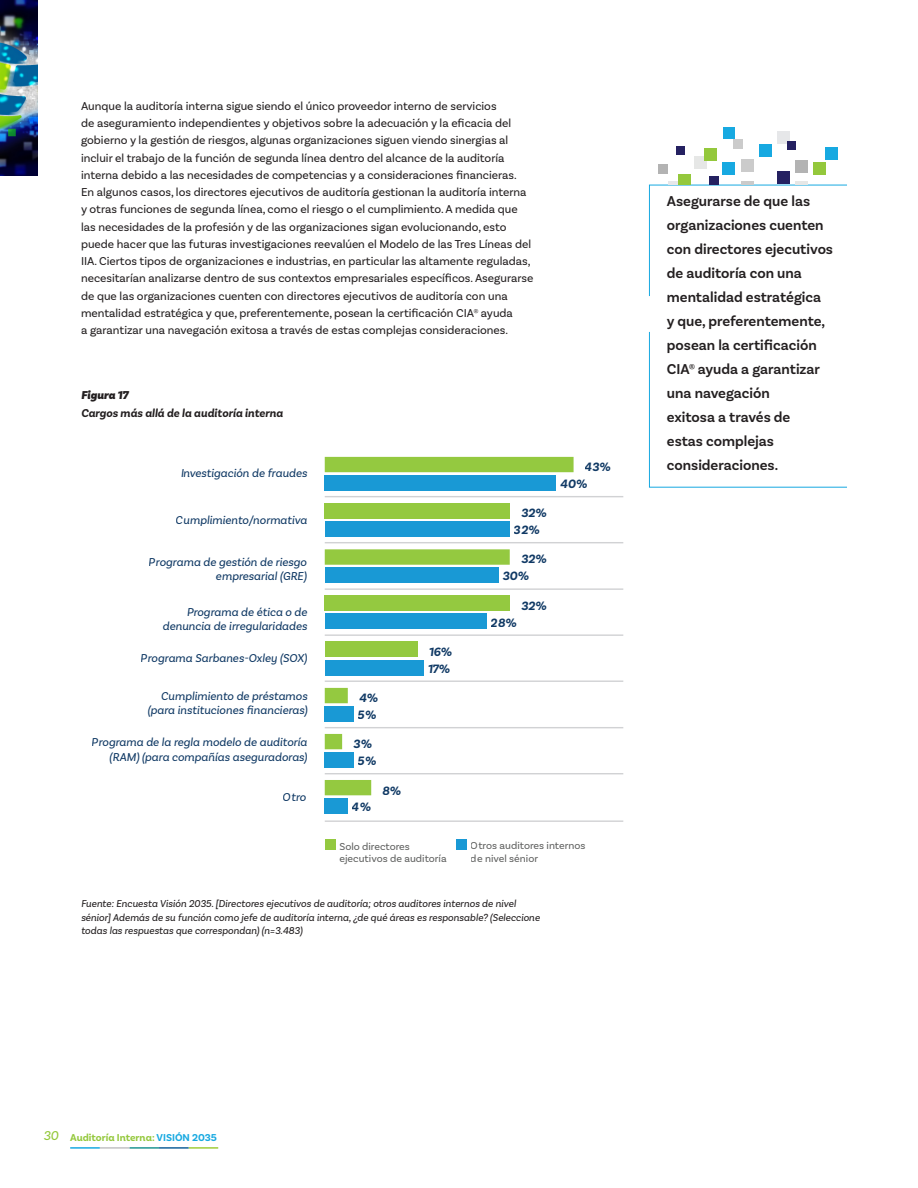
<style>
.page{position:relative;width:918px;height:1188px;background:#fff}
.page>*{position:absolute;margin:0;border:0;box-sizing:border-box;transform-origin:0 0}
.t1{font:600 15px/24px "Basic Sans";color:#231f20}
.t2{font:italic 700 12.75px "Basic Sans";color:#113a65}
.t3{font:12px/17.2px "Basic Sans";color:#231f20}
.t4{font:italic 12px/14.4px "Basic Sans";color:#113a65;text-align:right}
.t5{font:italic 700 12px "Basic Sans";color:#231f20}
.t6{font:italic 900 12px "Basic Sans";color:#231f20}
.t7{font:10.65px/12.8px "Basic Sans";color:#606160}
.t8{font:italic 10.5px/13.5px "Basic Sans";color:#231f20}
.t9{font:700 10.5px "Basic Sans";color:#94c83c}
.s1{font-weight:400;font-style:italic;font-size:13.5px}
.s2{color:#17a9e1}
</style>
<div class="page">
<img style="left:0;top:0;width:38px;height:176px">
<hr style="left:189px;top:1147px;width:29px;height:2px;background:#a1cc3a">
<hr style="left:129px;top:1147px;width:30px;height:2px;background:#1f9592">
<hr style="left:159px;top:1147px;width:30px;height:2px;background:#15619a">
<hr style="left:100px;top:1147px;width:29px;height:2px;background:#c2c2c4">
<hr style="left:70px;top:1147px;width:30px;height:2px;background:#17a9e1">
<svg style="left:325px;top:457px;width:249px;height:338px"></svg>
<div style="left:325px;top:840px;width:10px;height:10px;background:#94c940"></div>
<div style="left:456px;top:839px;width:11px;height:11px;background:#1999d5"></div>
<div style="left:325px;top:475px;width:231px;height:15px;background:#1999d5"></div>
<div style="left:325px;top:521px;width:185px;height:16px;background:#1999d5"></div>
<div style="left:325px;top:568px;width:173px;height:15px;background:#1999d5"></div>
<div style="left:325px;top:614px;width:162px;height:15px;background:#1999d5"></div>
<div style="left:325px;top:660px;width:98px;height:15px;background:#1999d5"></div>
<div style="left:325px;top:706px;width:29px;height:15px;background:#1999d5"></div>
<div style="left:325px;top:752px;width:29px;height:15px;background:#1999d5"></div>
<div style="left:325px;top:798px;width:23px;height:16px;background:#1999d5"></div>
<hr style="left:325px;top:496px;width:298px;height:1px;background:#d1d2d4">
<hr style="left:325px;top:542px;width:298px;height:1px;background:#d1d2d4">
<hr style="left:325px;top:588px;width:298px;height:2px;background:#d1d2d4">
<hr style="left:325px;top:634px;width:298px;height:2px;background:#d1d2d4">
<hr style="left:325px;top:681px;width:298px;height:1px;background:#d1d2d4">
<hr style="left:325px;top:727px;width:298px;height:1px;background:#d1d2d4">
<hr style="left:325px;top:773px;width:298px;height:1px;background:#d1d2d4">
<hr style="left:325px;top:820px;width:298px;height:2px;background:#d1d2d4">
<svg style="left:649px;top:184px;width:198px;height:113px"></svg>
<svg style="left:649px;top:331px;width:198px;height:157px"></svg>
<div style="left:795px;top:160px;width:13px;height:13px;background:#b3b3b3"></div>
<hr style="left:795px;top:181px;width:13px;height:4px;background:#e6e7e6">
<div style="left:734px;top:139px;width:9px;height:9px;background:#cbcbcb"></div>
<hr style="left:741px;top:181px;width:12px;height:4px;background:#cbcbcb">
<div style="left:694px;top:156px;width:12px;height:13px;background:#e6e7e6"></div>
<hr style="left:668px;top:181px;width:13px;height:4px;background:#e6e7e9">
<div style="left:777px;top:131px;width:13px;height:13px;background:#e6e7e9"></div>
<div style="left:677px;top:147px;width:8px;height:8px;background:#252161"></div>
<div style="left:659px;top:164px;width:9px;height:10px;background:#b3b3b3"></div>
<div style="left:825px;top:147px;width:13px;height:13px;background:#17a9e1"></div>
<div style="left:813px;top:163px;width:13px;height:12px;background:#94c83c"></div>
<div style="left:777px;top:172px;width:13px;height:12px;background:#252161"></div>
<div style="left:759px;top:145px;width:12px;height:12px;background:#17a9e1"></div>
<div style="left:742px;top:160px;width:12px;height:12px;background:#cbcbcb"></div>
<div style="left:723px;top:127px;width:12px;height:11px;background:#17a9e1"></div>
<div style="left:723px;top:163px;width:12px;height:12px;background:#17a9e1"></div>
<div style="left:704px;top:148px;width:13px;height:13px;background:#94c83c"></div>
<div style="left:679px;top:174px;width:12px;height:11px;background:#94c83c"></div>
<div style="left:788px;top:142px;width:8px;height:8px;background:#252161"></div>
<div style="left:709px;top:176px;width:10px;height:9px;background:#252161"></div>
<p class="t3" style="left:81px;top:97px;width:454px">Aunque la auditoría interna sigue siendo el único proveedor interno de servicios<br>de aseguramiento independientes y objetivos sobre la adecuación y la eficacia del gobierno y la gestión de riesgos, algunas organizaciones siguen viendo sinergias al incluir el trabajo de la función de segunda línea dentro del alcance de la auditoría interna debido a las necesidades de competencias y a consideraciones financieras.<br>En algunos casos, los directores ejecutivos de auditoría gestionan la auditoría interna y otras funciones de segunda línea, como el riesgo o el cumplimiento. A medida que las necesidades de la profesión y de las organizaciones sigan evolucionando, esto puede hacer que las futuras investigaciones reevalúen el Modelo de las Tres Líneas del IIA. Ciertos tipos de organizaciones e industrias, en particular las altamente reguladas, necesitarían analizarse dentro de sus contextos empresariales específicos. Asegurarse de que las organizaciones cuenten con directores ejecutivos de auditoría con una mentalidad estratégica y que, preferentemente, posean la certificación CIA® ayuda<br>a garantizar una navegación exitosa a través de estas complejas consideraciones.</p>
<p class="t6" style="left:81px;top:387px;width:49px">Figura 17</p>
<p class="t5" style="left:81px;top:406px;width:204px">Cargos más allá de la auditoría interna</p>
<p class="t4" style="left:180px;top:466px;width:129px">Investigación de fraudes</p>
<p class="t4" style="left:176px;top:512px;width:133px">Cumplimiento/normativa</p>
<p class="t4" style="left:149px;top:555px;width:159px">Programa de gestión de riesgo empresarial (GRE)</p>
<p class="t4" style="left:162px;top:604px;width:146px">Programa de ética o de denuncia de irregularidades</p>
<p class="t4" style="left:141px;top:651px;width:168px">Programa Sarbanes-Oxley (SOX)</p>
<p class="t4" style="left:147px;top:688px;width:162px">Cumplimiento de préstamos (para instituciones financieras)</p>
<p class="t4" style="left:92px;top:735px;width:217px">Programa de la regla modelo de auditoría (RAM) (para compañías aseguradoras)</p>
<p class="t4" style="left:283px;top:789px;width:25px">Otro</p>
<p class="t2" style="left:585px;top:459px;width:27px">43%</p>
<p class="t2" style="left:359px;top:690px;width:20px">4%</p>
<p class="t2" style="left:353px;top:736px;width:20px">3%</p>
<p class="t2" style="left:358px;top:707px;width:20px">5%</p>
<p class="t2" style="left:358px;top:753px;width:20px">5%</p>
<p class="t2" style="left:352px;top:799px;width:20px">4%</p>
<p class="t2" style="left:382px;top:783px;width:20px">8%</p>
<p class="t2" style="left:428px;top:644px;width:25px">16%</p>
<p class="t2" style="left:427px;top:661px;width:24px">17%</p>
<p class="t2" style="left:521px;top:505px;width:27px">32%</p>
<p class="t2" style="left:521px;top:552px;width:27px">32%</p>
<p class="t2" style="left:521px;top:598px;width:27px">32%</p>
<p class="t2" style="left:514px;top:522px;width:27px">32%</p>
<p class="t2" style="left:502px;top:568px;width:28px">30%</p>
<p class="t2" style="left:491px;top:615px;width:27px">28%</p>
<p class="t2" style="left:560px;top:476px;width:28px">40%</p>
<p class="t7" style="left:339px;top:840px;width:109px">Solo directores ejecutivos de auditoría</p>
<p class="t7" style="left:471px;top:839px;width:116px">Otros auditores internos de nivel sénior</p>
<p class="t8" style="left:81px;top:897px;width:460px">Fuente: Encuesta Visión 2035. [Directores ejecutivos de auditoría; otros auditores internos de nivel sénior] Además de su función como jefe de auditoría interna, ¿de qué áreas es responsable? (Seleccione todas las respuestas que correspondan) (n=3.483)</p>
<p class="t1" style="left:667px;top:190px;width:168px">Asegurarse de que las organizaciones cuenten con directores ejecutivos de auditoría con una mentalidad estratégica<br>y que, preferentemente, posean la certificación<br>CIA® ayuda a garantizar una navegación<br>exitosa a través de<br>estas complejas consideraciones.</p>
<p class="t9" style="left:43px;top:1131px;width:175px"><span class="s1">30</span> Auditoría Interna: <span class="s2">VISIÓN 2035</span></p>
</div>
